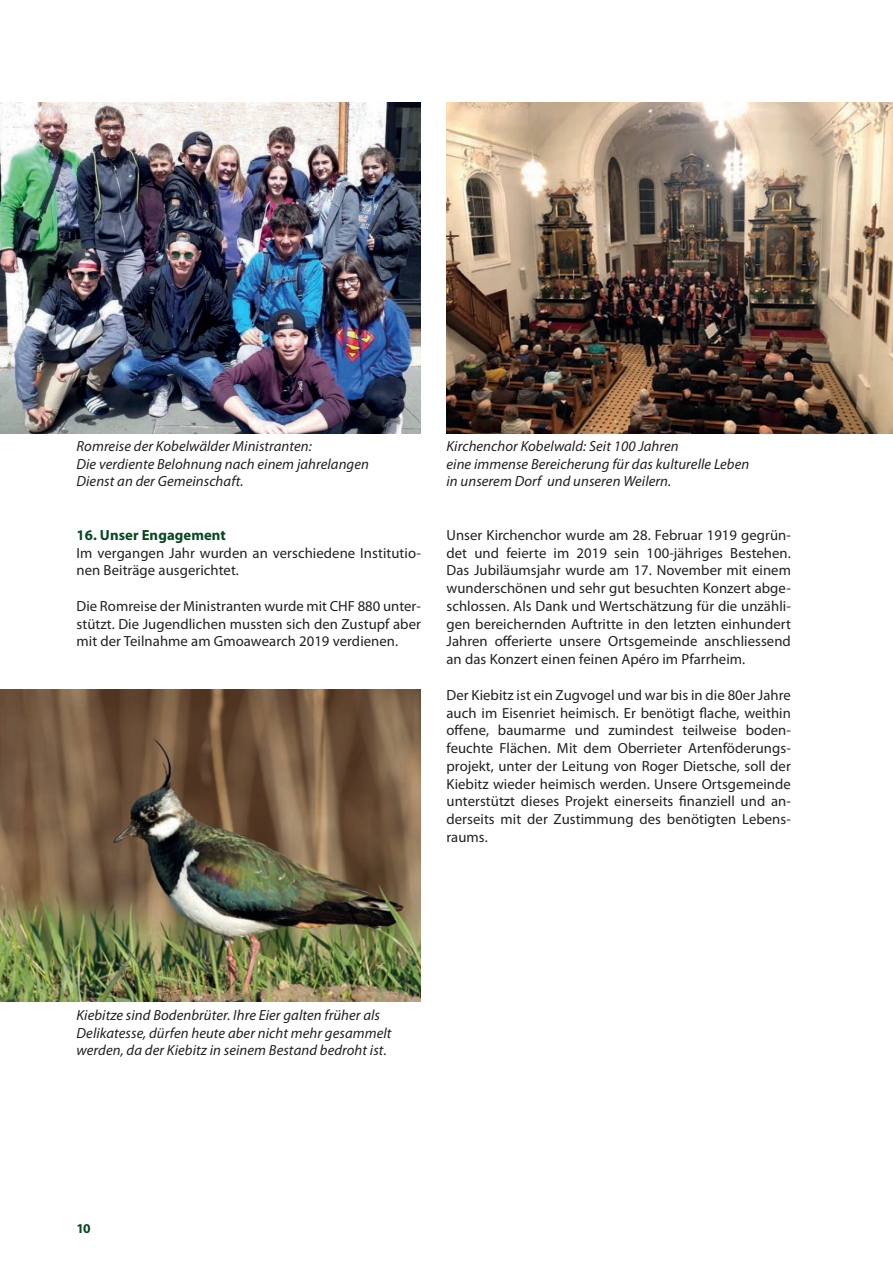
<style>
.page{position:relative;width:893px;height:1263px;background:#fff}
.page>*{position:absolute;margin:0;border:0;box-sizing:border-box;transform-origin:0 0}
.t1{font:14.7px/17.9px "Myriad Pro";letter-spacing:.005em;color:#231f20;text-align:justify}
.t2{font:italic 14.7px/17.7px "Myriad Pro";letter-spacing:.005em;color:#231f20}
.t3{font:700 14.7px "Myriad Pro";letter-spacing:.005em;color:#074721}
.t4{font:700 13.5px "Myriad Pro";color:#074721}
</style>
<div class="page">
<img style="left:0;top:102px;width:421px;height:331px">
<img style="left:446px;top:102px;width:447px;height:331px">
<img style="left:0;top:690px;width:421px;height:312px">
<p class="t2" style="left:77px;top:437px;width:294px">Romreise der Kobelwälder Ministranten:<br>Die verdiente Belohnung nach einem jahrelangen<br>Dienst an der Gemeinschaft.</p>
<p class="t2" style="left:446px;top:437px;width:304px">Kirchenchor Kobelwald: Seit 100 Jahren<br>eine immense Bereicherung für das kulturelle Leben in unserem Dorf und unseren Weilern.</p>
<p class="t3" style="left:77px;top:525px;width:151px">16. Unser Engagement</p>
<p class="t1" style="left:77px;top:543px;width:346px">Im vergangen Jahr wurden an verschiedene Institutio&shy;nen Beiträge ausgerichtet.</p>
<p class="t1" style="left:77px;top:597px;width:346px">Die Romreise der Ministranten wurde mit CHF 880 unter&shy;stützt. Die Jugendlichen mussten sich den Zustupf aber mit der Teilnahme am Gmoawearch 2019 verdienen.</p>
<p class="t1" style="left:446px;top:526px;width:346px">Unser Kirchenchor wurde am 28. Februar 1919 gegrün&shy;det und feierte im 2019 sein 100-jähriges Bestehen.<br>Das Jubiläumsjahr wurde am 17. November mit einem wunderschönen und sehr gut besuchten Konzert abge&shy;schlossen. Als Dank und Wertschätzung für die unzähli&shy;gen bereichernden Auftritte in den letzten einhundert Jahren offerierte unsere Ortsgemeinde anschliessend an das Konzert einen feinen Apéro im Pfarrheim.</p>
<p class="t1" style="left:446px;top:686px;width:346px">Der Kiebitz ist ein Zugvogel und war bis in die 80er Jahre auch im Eisenriet heimisch. Er benötigt flache, weithin offene, baumarme und zumindest teilweise boden&shy;feuchte Flächen. Mit dem Oberrieter Artenföderungs&shy;projekt, unter der Leitung von Roger Dietsche, soll der Kiebitz wieder heimisch werden. Unsere Ortsgemeinde unterstützt dieses Projekt einerseits finanziell und an&shy;derseits mit der Zustimmung des benötigten Lebens&shy;raums.</p>
<p class="t2" style="left:77px;top:1006px;width:316px">Kiebitze sind Bodenbrüter. Ihre Eier galten früher als<br>Delikatesse, dürfen heute aber nicht mehr gesammelt werden, da der Kiebitz in seinem Bestand bedroht ist.</p>
<p class="t4" style="left:77px;top:1220px;width:16px">10</p>
</div>
